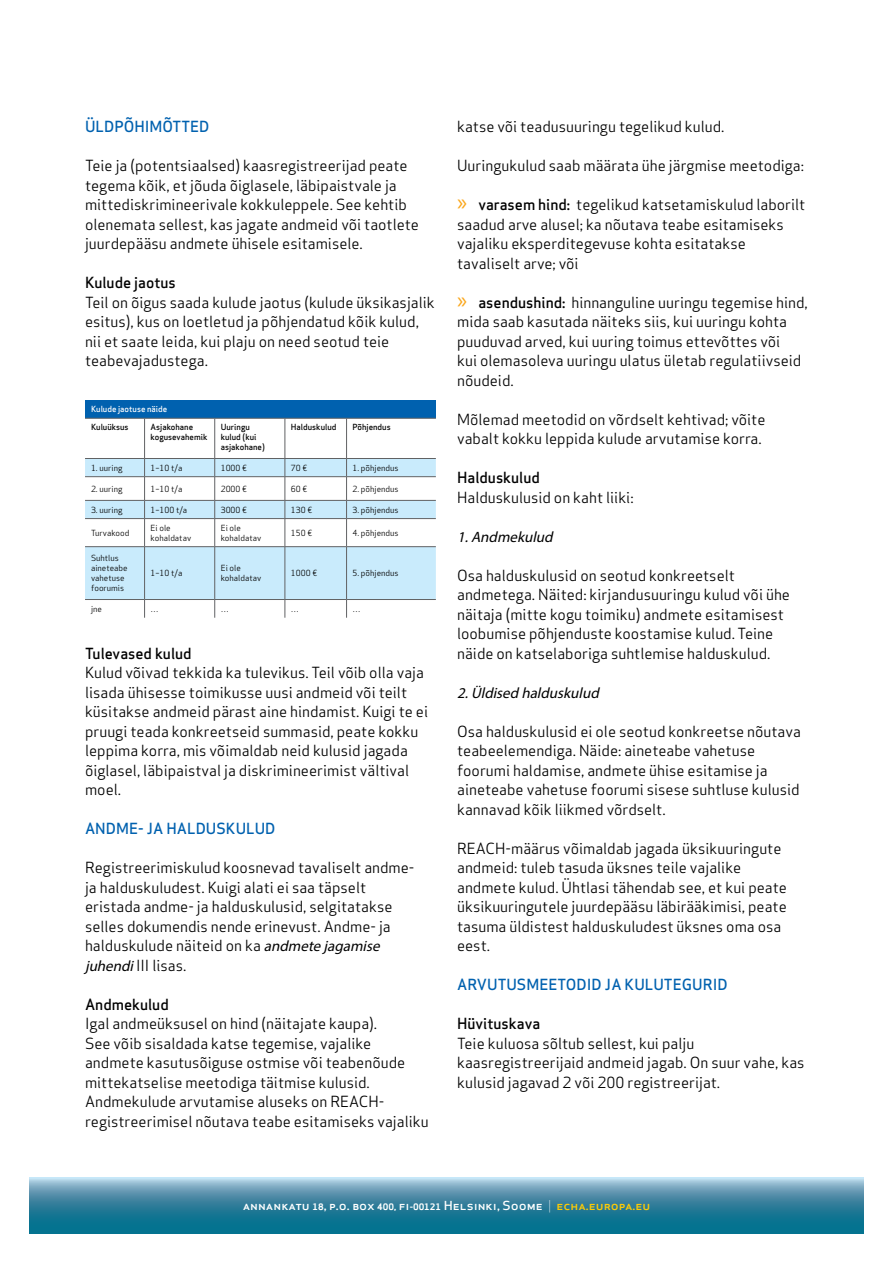
<style>
.page{position:relative;width:893px;height:1263px;background:#fff}
.page>*{position:absolute;margin:0;border:0;box-sizing:border-box;transform-origin:0 0}
.t1{font:15px/19.5px "Apex Sans";color:#000}
.t2{font:500 15px "Apex Sans";color:#0061af}
.t3{font:500 15px "Apex Sans";color:#000}
.t4{font:italic 15px "Myriad Pro";color:#000}
.t5{font:500 12.15px "Apex Sans";color:#fff;scale:1.08 1}
.t6{font:8.25px/9.9px "Apex Sans";color:#000}
.t7{font:500 8.25px/9.9px "Apex Sans";color:#000}
.t8{font:500 8.25px "Apex Sans";color:#fff}
.s1{font-family:"Myriad Pro";font-style:italic}
.s2{font-family:"Myriad Pro";font-size:24px;color:#faa61a}
.s3{font-weight:500}
.s4{font-weight:700;font-size:8.7px}
.s5{font-weight:700;font-size:8.25px}
.s6{font-weight:300}
.s7{color:#ffcb05}
</style>
<div class="page">
<svg style="left:30px;top:1178px;width:833px;height:55px;background:#3e8aa5"></svg>
<div style="left:85px;top:400px;width:351px;height:18px;background:#0061af"></div>
<svg style="left:85px;top:459px;width:351px;height:140px;fill:#c9ebfc"></svg>
<hr style="left:85px;top:418px;width:60px;height:1px;background:#616264">
<hr style="left:145px;top:418px;width:70px;height:1px;background:#616264">
<hr style="left:144px;top:418px;width:1px;height:40px;background:#616264">
<hr style="left:215px;top:418px;width:70px;height:1px;background:#616264">
<hr style="left:214px;top:418px;width:1px;height:40px;background:#616264">
<hr style="left:285px;top:418px;width:62px;height:1px;background:#616264">
<hr style="left:285px;top:418px;width:1px;height:40px;background:#616264">
<hr style="left:347px;top:418px;width:89px;height:1px;background:#616264">
<hr style="left:346px;top:418px;width:1px;height:40px;background:#616264">
<hr style="left:85px;top:458px;width:60px;height:1px;background:#616264">
<hr style="left:145px;top:458px;width:70px;height:1px;background:#616264">
<hr style="left:215px;top:458px;width:70px;height:1px;background:#616264">
<hr style="left:285px;top:458px;width:62px;height:1px;background:#616264">
<hr style="left:347px;top:458px;width:89px;height:1px;background:#616264">
<hr style="left:85px;top:476px;width:60px;height:1px;background:#616264">
<hr style="left:145px;top:476px;width:70px;height:1px;background:#616264">
<hr style="left:215px;top:476px;width:70px;height:1px;background:#616264">
<hr style="left:285px;top:476px;width:62px;height:1px;background:#616264">
<hr style="left:347px;top:476px;width:89px;height:1px;background:#616264">
<hr style="left:85px;top:500px;width:60px;height:1px;background:#616264">
<hr style="left:145px;top:500px;width:70px;height:1px;background:#616264">
<hr style="left:215px;top:500px;width:70px;height:1px;background:#616264">
<hr style="left:285px;top:500px;width:62px;height:1px;background:#616264">
<hr style="left:347px;top:500px;width:89px;height:1px;background:#616264">
<hr style="left:85px;top:518px;width:60px;height:1px;background:#616264">
<hr style="left:145px;top:518px;width:70px;height:1px;background:#616264">
<svg style="left:144px;top:459px;width:1px;height:87px"></svg>
<hr style="left:215px;top:518px;width:70px;height:1px;background:#616264">
<svg style="left:214px;top:459px;width:1px;height:87px"></svg>
<hr style="left:285px;top:518px;width:62px;height:1px;background:#616264">
<svg style="left:285px;top:459px;width:1px;height:87px"></svg>
<hr style="left:347px;top:518px;width:89px;height:1px;background:#616264">
<svg style="left:346px;top:459px;width:1px;height:87px"></svg>
<svg style="left:144px;top:600px;width:1px;height:18px"></svg>
<svg style="left:214px;top:600px;width:1px;height:18px"></svg>
<svg style="left:285px;top:600px;width:1px;height:18px"></svg>
<svg style="left:346px;top:600px;width:1px;height:18px"></svg>
<hr style="left:85px;top:546px;width:60px;height:1px;background:#616264">
<hr style="left:145px;top:546px;width:70px;height:1px;background:#616264">
<hr style="left:144px;top:547px;width:1px;height:52px;background:#616264">
<hr style="left:215px;top:546px;width:70px;height:1px;background:#616264">
<hr style="left:214px;top:547px;width:1px;height:52px;background:#616264">
<hr style="left:285px;top:546px;width:62px;height:1px;background:#616264">
<hr style="left:285px;top:547px;width:1px;height:52px;background:#616264">
<hr style="left:347px;top:546px;width:89px;height:1px;background:#616264">
<hr style="left:346px;top:547px;width:1px;height:52px;background:#616264">
<hr style="left:85px;top:599px;width:60px;height:1px;background:#616264">
<hr style="left:145px;top:599px;width:70px;height:1px;background:#616264">
<hr style="left:215px;top:599px;width:70px;height:1px;background:#616264">
<hr style="left:285px;top:599px;width:62px;height:1px;background:#616264">
<hr style="left:347px;top:599px;width:89px;height:1px;background:#616264">
<p class="t2" style="left:85px;top:113px;width:126px">ÜLDPÕHIMÕTTED</p>
<p class="t1" style="left:85px;top:154px;width:336px">Teie ja (potentsiaalsed) kaasregistreerijad peate tegema kõik, et jõuda õiglasele, läbipaistvale ja mittediskrimineerivale kokkuleppele. See kehtib olenemata sellest, kas jagate andmeid või taotlete juurdepääsu andmete ühisele esitamisele.</p>
<p class="t3" style="left:85px;top:269px;width:92px">Kulude jaotus</p>
<p class="t1" style="left:85px;top:291px;width:351px">Teil on õigus saada kulude jaotus (kulude üksikasjalik esitus), kus on loetletud ja põhjendatud kõik kulud, nii et saate leida, kui plaju on need seotud teie teabevajadustega.</p>
<p class="t8" style="left:91px;top:402px;width:78px">Kulude jaotuse näide</p>
<p class="t7" style="left:91px;top:421px;width:39px">Kuluüksus</p>
<p class="t7" style="left:151px;top:421px;width:58px">Asjakohane kogusevahemik</p>
<p class="t7" style="left:221px;top:421px;width:46px">Uuringu kulud (kui asjakohane)</p>
<p class="t7" style="left:291px;top:421px;width:47px">Halduskulud</p>
<p class="t7" style="left:353px;top:421px;width:40px">Põhjendus</p>
<p class="t6" style="left:91px;top:462px;width:33px">1. uuring</p>
<p class="t6" style="left:151px;top:462px;width:33px">1–10 t/a</p>
<p class="t6" style="left:221px;top:462px;width:28px">1000 €</p>
<p class="t6" style="left:291px;top:462px;width:18px">70€</p>
<p class="t6" style="left:353px;top:462px;width:48px">1. põhjendus</p>
<p class="t6" style="left:91px;top:483px;width:33px">2. uuring</p>
<p class="t6" style="left:151px;top:483px;width:33px">1–10 t/a</p>
<p class="t6" style="left:221px;top:483px;width:28px">2000 €</p>
<p class="t6" style="left:291px;top:483px;width:18px">60 €</p>
<p class="t6" style="left:353px;top:483px;width:48px">2. põhjendus</p>
<p class="t6" style="left:91px;top:504px;width:33px">3. uuring</p>
<p class="t6" style="left:151px;top:504px;width:38px">1–100 t/a</p>
<p class="t6" style="left:221px;top:504px;width:28px">3000 €</p>
<p class="t6" style="left:291px;top:504px;width:23px">130 €</p>
<p class="t6" style="left:353px;top:504px;width:48px">3. põhjendus</p>
<p class="t6" style="left:91px;top:527px;width:40px">Turvakood</p>
<p class="t6" style="left:151px;top:522px;width:42px">Ei ole kohaldatav</p>
<p class="t6" style="left:221px;top:522px;width:42px">Ei ole kohaldatav</p>
<p class="t6" style="left:291px;top:527px;width:23px">150 €</p>
<p class="t6" style="left:353px;top:527px;width:48px">4. põhjendus</p>
<p class="t6" style="left:91px;top:553px;width:38px">Suhtlus aineteabe vahetuse foorumis</p>
<p class="t6" style="left:151px;top:567px;width:33px">1–10 t/a</p>
<p class="t6" style="left:221px;top:562px;width:42px">Ei ole kohaldatav</p>
<p class="t6" style="left:291px;top:567px;width:28px">1000 €</p>
<p class="t6" style="left:353px;top:567px;width:48px">5. põhjendus</p>
<p class="t6" style="left:91px;top:603px;width:12px">jne</p>
<p class="t6" style="left:151px;top:603px;width:10px">…</p>
<p class="t6" style="left:221px;top:603px;width:10px">…</p>
<p class="t6" style="left:291px;top:603px;width:10px">…</p>
<p class="t6" style="left:353px;top:603px;width:10px">…</p>
<p class="t3" style="left:85px;top:640px;width:108px">Tulevased kulud</p>
<p class="t1" style="left:85px;top:661px;width:344px">Kulud võivad tekkida ka tulevikus. Teil võib olla vaja lisada ühisesse toimikusse uusi andmeid või teilt küsitakse andmeid pärast aine hindamist. Kuigi te ei pruugi teada konkreetseid summasid, peate kokku leppima korra, mis võimaldab neid kulusid jagada õiglasel, läbipaistval ja diskrimineerimist vältival moel.</p>
<p class="t2" style="left:85px;top:815px;width:192px">ANDME- JA HALDUSKULUD</p>
<p class="t1" style="left:85px;top:856px;width:331px">Registreerimiskulud koosnevad tavaliselt andme&shy;ja halduskuludest. Kuigi alati ei saa täpselt eristada andme- ja halduskulusid, selgitatakse selles dokumendis nende erinevust. Andme- ja halduskulude näiteid on ka <span class="s1">andmete jagamise juhendi</span>III lisas.</p>
<p class="t3" style="left:85px;top:991px;width:85px">Andmekulud</p>
<p class="t1" style="left:85px;top:1012px;width:345px">Igal andmeüksusel on hind (näitajate kaupa).<br>See võib sisaldada katse tegemise, vajalike andmete kasutusõiguse ostmise või teabenõude mittekatselise meetodiga täitmise kulusid.<br>Andmekulude arvutamise aluseks on REACH&shy;registreerimisel nõutava teabe esitamiseks vajaliku</p>
<p class="t1" style="left:457px;top:115px;width:269px">katse või teadusuuringu tegelikud kulud.</p>
<p class="t1" style="left:457px;top:154px;width:348px">Uuringukulud saab määrata ühe järgmise meetodiga:</p>
<p class="t1" style="left:457px;top:193px;width:350px"><span class="s2">»</span> <span class="s3">varasem hind:</span> tegelikud katsetamiskulud laborilt saadud arve alusel; ka nõutava teabe esitamiseks vajaliku eksperditegevuse kohta esitatakse tavaliselt arve; või</p>
<p class="t1" style="left:457px;top:291px;width:352px"><span class="s2">»</span> <span class="s3">asendushind:</span> hinnanguline uuringu tegemise hind, mida saab kasutada näiteks siis, kui uuringu kohta puuduvad arved, kui uuring toimus ettevõttes või<br>kui olemasoleva uuringu ulatus ületab regulatiivseid nõudeid.</p>
<p class="t1" style="left:457px;top:408px;width:310px">Mõlemad meetodid on võrdselt kehtivad; võite vabalt kokku leppida kulude arvutamise korra.</p>
<p class="t3" style="left:457px;top:464px;width:84px">Halduskulud</p>
<p class="t1" style="left:457px;top:486px;width:178px">Halduskulusid on kaht liiki:</p>
<p class="t4" style="left:457px;top:527px;width:101px">1.Andmekulud</p>
<p class="t1" style="left:457px;top:564px;width:334px">Osa halduskulusid on seotud konkreetselt andmetega. Näited: kirjandusuuringu kulud või ühe näitaja (mitte kogu toimiku) andmete esitamisest loobumise põhjenduste koostamise kulud. Teine näide on katselaboriga suhtlemise halduskulud.</p>
<p class="t4" style="left:457px;top:683px;width:147px">2.Üldised halduskulud</p>
<p class="t1" style="left:457px;top:720px;width:345px">Osa halduskulusid ei ole seotud konkreetse nõutava teabeelemendiga. Näide: aineteabe vahetuse foorumi haldamise, andmete ühise esitamise ja aineteabe vahetuse foorumi sisese suhtluse kulusid kannavad kõik liikmed võrdselt.</p>
<p class="t1" style="left:457px;top:837px;width:331px">REACH-määrus võimaldab jagada üksikuuringute andmeid: tuleb tasuda üksnes teile vajalike andmete kulud. Ühtlasi tähendab see, et kui peate üksikuuringutele juurdepääsu läbirääkimisi, peate tasuma üldistest halduskuludest üksnes oma osa eest.</p>
<p class="t2" style="left:457px;top:971px;width:272px">ARVUTUSMEETODID JA KULUTEGURID</p>
<p class="t3" style="left:457px;top:1010px;width:85px">Hüvituskava</p>
<p class="t1" style="left:457px;top:1032px;width:349px">Teie kuluosa sõltub sellest, kui palju kaasregistreerijaid andmeid jagab. On suur vahe, kas kulusid jagavad 2 või 200 registreerijat.</p>
<p class="t5" style="left:243px;top:1195px;width:379px">annankatu <span class="s4">18</span>, p.o. box <span class="s4">400,</span> fi<span class="s5">-</span><span class="s4">00121</span> Helsinki, Soome <span class="s6">|</span> <span class="s7">echa.europa.eu</span></p>
</div>
